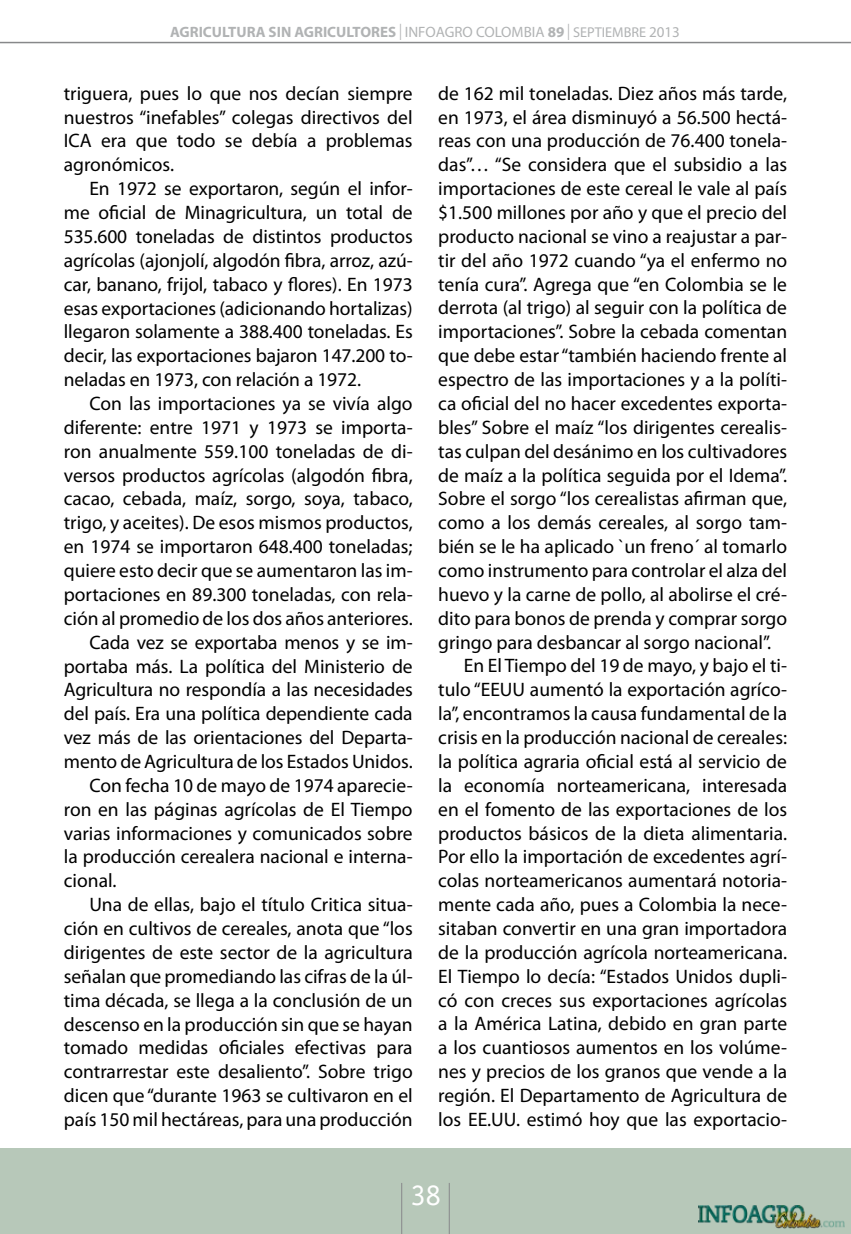
<style>
.page{position:relative;width:851px;height:1234px;background:#fff}
.page>*{position:absolute;margin:0;border:0;box-sizing:border-box;transform-origin:0 0}
.t1{font:30px "Officina Sans";color:#fff}
.t2{font:19.5px/23.9px "Myriad Pro";color:#000;text-align:justify}
.t3{font:700 15px "Myriad Pro";color:#b1b3b4}
.s1{font-weight:400;font-size:24px}
.s2{font-weight:400}
.s3{font-weight:400;font-size:14.25px}
</style>
<div class="page">
<div style="left:0;top:1148px;width:850px;height:85px;background:#b7c8b9"></div>
<hr style="left:0;top:42px;width:850px;height:1px;background:#87888a">
<hr style="left:401px;top:1182px;width:1px;height:51px;background:#87888a">
<hr style="left:449px;top:1182px;width:1px;height:51px;background:#87888a">
<img style="left:698px;top:1205px;width:145px;height:22px">
<p class="t3" style="left:170px;top:22px;width:511px">AGRICULTURA SIN AGRICULTORES <span class="s1">I</span> <span class="s2">INFOAGRO COLOMBIA</span> 89 <span class="s1">I</span> <span class="s3">SEPTIEMBRE</span> <span class="s2">2013</span></p>
<p class="t2" style="left:64px;top:81px;width:350px">triguera, pues lo que nos decían siempre nuestros “inefables” colegas directivos del ICA era que todo se debía a problemas agronómicos.</p>
<p class="t2" style="left:64px;top:176px;width:350px;text-indent:26px">En 1972 se exportaron, según el infor&shy;me oficial de Minagricultura, un total de 535.600 toneladas de distintos productos agrícolas (ajonjolí, algodón fibra, arroz, azú&shy;car, banano, frijol, tabaco y flores). En 1973 esas exportaciones (adicionando hortalizas) llegaron solamente a 388.400 toneladas. Es decir, las exportaciones bajaron 147.200 to&shy;neladas en 1973, con relación a 1972.</p>
<p class="t2" style="left:89px;top:391px;width:325px">Con las importaciones ya se vivía algo</p>
<p class="t2" style="left:64px;top:415px;width:350px">diferente: entre 1971 y 1973 se importa-</p>
<p class="t2" style="left:64px;top:439px;width:350px">ron anualmente 559.100 toneladas de di-</p>
<p class="t2" style="left:64px;top:462px;width:350px">versos productos agrícolas (algodón fibra,</p>
<p class="t2" style="left:64px;top:486px;width:350px">cacao, cebada, maíz, sorgo, soya, tabaco,</p>
<p class="t2" style="left:64px;top:510px;width:350px">trigo, y aceites). De esos mismos productos,</p>
<p class="t2" style="left:64px;top:534px;width:350px">en 1974 se importaron 648.400 toneladas;</p>
<p class="t2" style="left:64px;top:558px;width:350px">quiere esto decir que se aumentaron las im-</p>
<p class="t2" style="left:64px;top:582px;width:350px">portaciones en 89.300 toneladas, con rela-</p>
<p class="t2" style="left:64px;top:606px;width:350px">ción al promedio de los dos años anteriores.</p>
<p class="t2" style="left:89px;top:629px;width:325px">Cada vez se exportaba menos y se im-</p>
<p class="t2" style="left:64px;top:653px;width:350px">portaba más. La política del Ministerio de</p>
<p class="t2" style="left:64px;top:677px;width:350px">Agricultura no respondía a las necesidades</p>
<p class="t2" style="left:64px;top:701px;width:350px">del país. Era una política dependiente cada</p>
<p class="t2" style="left:64px;top:725px;width:350px">vez más de las orientaciones del Departa-</p>
<p class="t2" style="left:64px;top:749px;width:350px">mento de Agricultura de los Estados Unidos.</p>
<p class="t2" style="left:89px;top:773px;width:325px">Con fecha 10 de mayo de 1974 aparecie-</p>
<p class="t2" style="left:64px;top:796px;width:350px">ron en las páginas agrícolas de El Tiempo</p>
<p class="t2" style="left:64px;top:820px;width:350px">varias informaciones y comunicados sobre</p>
<p class="t2" style="left:64px;top:844px;width:350px">la producción cerealera nacional e interna-</p>
<p class="t2" style="left:64px;top:868px;width:54px">cional.</p>
<p class="t2" style="left:89px;top:892px;width:325px">Una de ellas, bajo el título Critica situa-</p>
<p class="t2" style="left:64px;top:916px;width:350px">ción en cultivos de cereales, anota que “los</p>
<p class="t2" style="left:64px;top:939px;width:350px">dirigentes de este sector de la agricultura</p>
<p class="t2" style="left:64px;top:963px;width:350px">señalan que promediando las cifras de la úl-</p>
<p class="t2" style="left:64px;top:987px;width:350px">tima década, se llega a la conclusión de un</p>
<p class="t2" style="left:64px;top:1011px;width:350px">descenso en la producción sin que se hayan</p>
<p class="t2" style="left:64px;top:1035px;width:350px">tomado medidas oficiales efectivas para</p>
<p class="t2" style="left:64px;top:1059px;width:350px">contrarrestar este desaliento”. Sobre trigo</p>
<p class="t2" style="left:64px;top:1083px;width:350px">dicen que “durante 1963 se cultivaron en el</p>
<p class="t2" style="left:64px;top:1106px;width:350px">país 150 mil hectáreas, para una producción</p>
<p class="t2" style="left:438px;top:81px;width:350px">de 162 mil toneladas. Diez años más tarde,</p>
<p class="t2" style="left:438px;top:105px;width:350px">en 1973, el área disminuyó a 56.500 hectá-</p>
<p class="t2" style="left:438px;top:129px;width:350px">reas con una producción de 76.400 tonela-</p>
<p class="t2" style="left:438px;top:152px;width:350px">das”… “Se considera que el subsidio a las</p>
<p class="t2" style="left:438px;top:176px;width:350px">importaciones de este cereal le vale al país</p>
<p class="t2" style="left:438px;top:200px;width:350px">$1.500 millones por año y que el precio del</p>
<p class="t2" style="left:438px;top:224px;width:350px">producto nacional se vino a reajustar a par-</p>
<p class="t2" style="left:438px;top:248px;width:350px">tir del año 1972 cuando “ya el enfermo no</p>
<p class="t2" style="left:438px;top:272px;width:350px">tenía cura”. Agrega que “en Colombia se le</p>
<p class="t2" style="left:438px;top:295px;width:350px">derrota (al trigo) al seguir con la política de</p>
<p class="t2" style="left:438px;top:319px;width:350px">importaciones”. Sobre la cebada comentan</p>
<p class="t2" style="left:438px;top:343px;width:350px">que debe estar “también haciendo frente al</p>
<p class="t2" style="left:438px;top:367px;width:350px">espectro de las importaciones y a la políti-</p>
<p class="t2" style="left:438px;top:391px;width:350px">ca oficial del no hacer excedentes exporta-</p>
<p class="t2" style="left:438px;top:415px;width:350px">bles” Sobre el maíz “los dirigentes cerealis-</p>
<p class="t2" style="left:438px;top:439px;width:350px">tas culpan del desánimo en los cultivadores</p>
<p class="t2" style="left:438px;top:462px;width:350px">de maíz a la política seguida por el Idema”.</p>
<p class="t2" style="left:438px;top:486px;width:350px">Sobre el sorgo “los cerealistas afirman que,</p>
<p class="t2" style="left:438px;top:510px;width:350px">como a los demás cereales, al sorgo tam-</p>
<p class="t2" style="left:438px;top:534px;width:350px">bién se le ha aplicado `un freno´ al tomarlo</p>
<p class="t2" style="left:438px;top:558px;width:350px">como instrumento para controlar el alza del</p>
<p class="t2" style="left:438px;top:582px;width:350px">huevo y la carne de pollo, al abolirse el cré-</p>
<p class="t2" style="left:438px;top:606px;width:350px">dito para bonos de prenda y comprar sorgo</p>
<p class="t2" style="left:438px;top:629px;width:334px">gringo para desbancar al sorgo nacional”.</p>
<p class="t2" style="left:463px;top:653px;width:325px">En El Tiempo del 19 de mayo, y bajo el ti-</p>
<p class="t2" style="left:438px;top:677px;width:350px">tulo “EEUU aumentó la exportación agríco-</p>
<p class="t2" style="left:438px;top:701px;width:350px">la”, encontramos la causa fundamental de la</p>
<p class="t2" style="left:438px;top:725px;width:350px">crisis en la producción nacional de cereales:</p>
<p class="t2" style="left:438px;top:749px;width:350px">la política agraria oficial está al servicio de</p>
<p class="t2" style="left:438px;top:772px;width:350px">la economía norteamericana, interesada</p>
<p class="t2" style="left:438px;top:796px;width:350px">en el fomento de las exportaciones de los</p>
<p class="t2" style="left:438px;top:820px;width:350px">productos básicos de la dieta alimentaria.</p>
<p class="t2" style="left:438px;top:844px;width:350px">Por ello la importación de excedentes agrí-</p>
<p class="t2" style="left:438px;top:868px;width:350px">colas norteamericanos aumentará notoria-</p>
<p class="t2" style="left:438px;top:892px;width:350px">mente cada año, pues a Colombia la nece-</p>
<p class="t2" style="left:438px;top:916px;width:350px">sitaban convertir en una gran importadora</p>
<p class="t2" style="left:438px;top:939px;width:350px">de la producción agrícola norteamericana.</p>
<p class="t2" style="left:438px;top:963px;width:350px">El Tiempo lo decía: “Estados Unidos dupli-</p>
<p class="t2" style="left:438px;top:987px;width:350px">có con creces sus exportaciones agrícolas</p>
<p class="t2" style="left:438px;top:1011px;width:350px">a la América Latina, debido en gran parte</p>
<p class="t2" style="left:438px;top:1035px;width:350px">a los cuantiosos aumentos en los volúme-</p>
<p class="t2" style="left:438px;top:1059px;width:350px">nes y precios de los granos que vende a la</p>
<p class="t2" style="left:438px;top:1082px;width:350px">región. El Departamento de Agricultura de</p>
<p class="t2" style="left:438px;top:1106px;width:350px">los EE.UU. estimó hoy que las exportacio-</p>
<h1 class="t1" style="left:410px;top:1177px;width:31px">38</h1>
</div>
